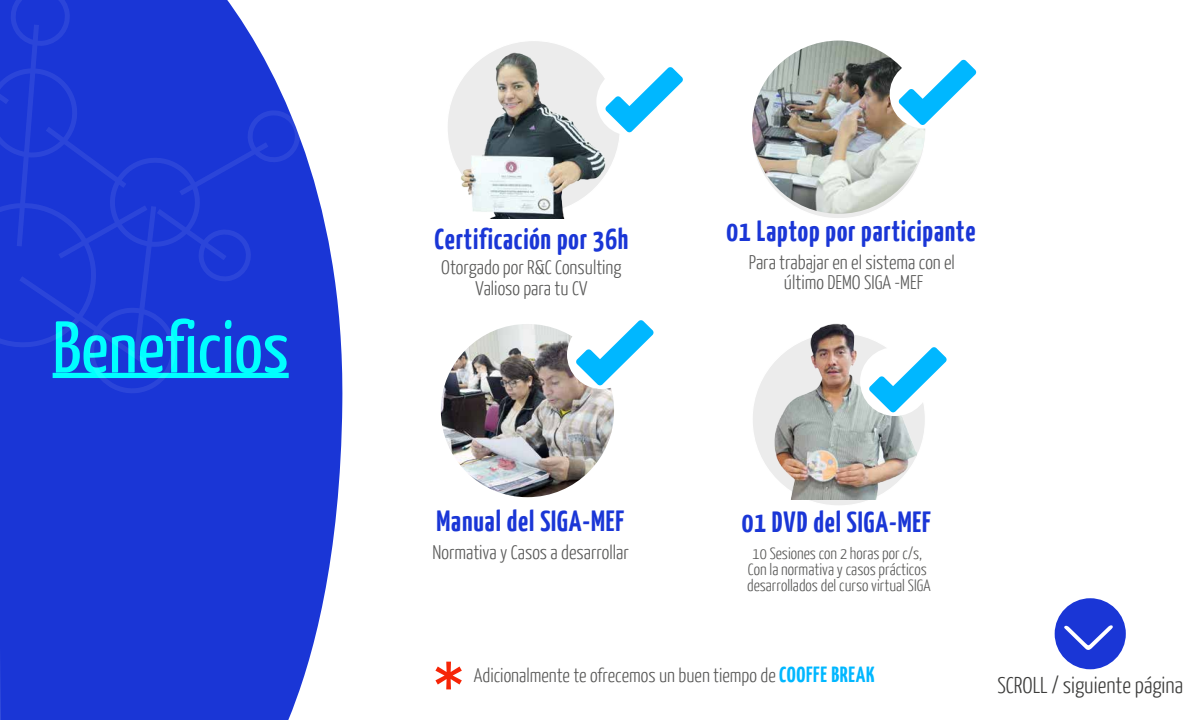
<style>
.page{position:relative;width:1200px;height:720px;background:#fff}
.page>*{position:absolute;margin:0;border:0;box-sizing:border-box;transform-origin:0 0}
.t1{font:73.2px "Yanone Kaffeesatz";color:#0ff;scale:1.04 1}
.t2{font:700 29.2px "Yanone Kaffeesatz";letter-spacing:.03em;color:#1a36d6}
.t3{font:300 22.9px "Yanone Kaffeesatz";color:#3c3c3b}
.t4{font:300 19.7px/20.7px "Yanone Kaffeesatz";color:#575756;text-align:center}
.t5{font:300 16.5px/15.8px "Yanone Kaffeesatz";color:#575756;text-align:center}
.s1{font-weight:700;font-size:22px;color:#00b7ff}
</style>
<div class="page">
<svg style="left:0;top:138px;width:343px;height:582px;fill:#1a36d6"></svg>
<svg style="left:0;top:0;width:300px;height:393px"></svg>
<div style="left:447px;top:41px;width:173px;height:173px;background:#ececec;border-radius:50%"></div>
<img style="left:459px;top:48px;width:150px;height:170px">
<div style="left:596px;top:67px;width:70px;height:69px;background:#fff;border-radius:50%"></div>
<svg style="left:605px;top:67px;width:78px;height:65px"></svg>
<svg style="left:752px;top:45px;width:173px;height:174px"></svg>
<img style="left:752px;top:41px;width:173px;height:173px;border-radius:87px">
<div style="left:890px;top:60px;width:69px;height:69px;background:#fff;border-radius:50%"></div>
<svg style="left:898px;top:59px;width:78px;height:66px"></svg>
<img style="left:441px;top:324px;width:173px;height:173px;border-radius:87px">
<div style="left:567px;top:320px;width:70px;height:69px;background:#fff;border-radius:50%"></div>
<svg style="left:576px;top:320px;width:78px;height:65px"></svg>
<div style="left:752px;top:333px;width:173px;height:173px;background:#ececec;border-radius:50%"></div>
<img style="left:770px;top:323px;width:146px;height:177px">
<div style="left:860px;top:347px;width:70px;height:69px;background:#fff;border-radius:50%"></div>
<svg style="left:869px;top:347px;width:78px;height:65px"></svg>
<svg style="left:435px;top:662px;width:27px;height:27px"></svg>
<div style="left:1055px;top:598px;width:71px;height:71px;background:#1a36d6;border-radius:50%"></div>
<svg style="left:1064px;top:625px;width:49px;height:25px"></svg>
<h1 class="t1" style="left:53px;top:303px;width:229px">Beneficios</h1>
<h2 class="t2" style="left:727px;top:213px;width:250px">01 Laptop por participante</h2>
<h2 class="t2" style="left:434px;top:221px;width:196px">Certificación por 36h</h2>
<p class="t4" style="left:441px;top:256px;width:182px">Otorgado por R&amp;C Consulting<br>Valioso para tu CV</p>
<p class="t4" style="left:749px;top:251px;width:208px">Para trabajar en el sistema con el último DEMO SIGA -MEF</p>
<h2 class="t2" style="left:437px;top:503px;width:189px">Manual del SIGA-MEF</h2>
<p class="t4" style="left:433px;top:542px;width:198px">Normativa y Casos a desarrollar</p>
<h2 class="t2" style="left:742px;top:504px;width:191px">01 DVD del SIGA-MEF</h2>
<p class="t5" style="left:747px;top:545px;width:185px">10 Sesiones con 2 horas por c/s,<br>Con la normativa y casos prácticos desarrollados del curso virtual SIGA</p>
<p class="t4" style="left:474px;top:664px;width:402px">Adicionalmente te ofrecemos un buen tiempo de <span class="s1">COOFFE BREAK</span></p>
<p class="t3" style="left:997px;top:671px;width:187px">SCROLL / siguiente página</p>
</div>
